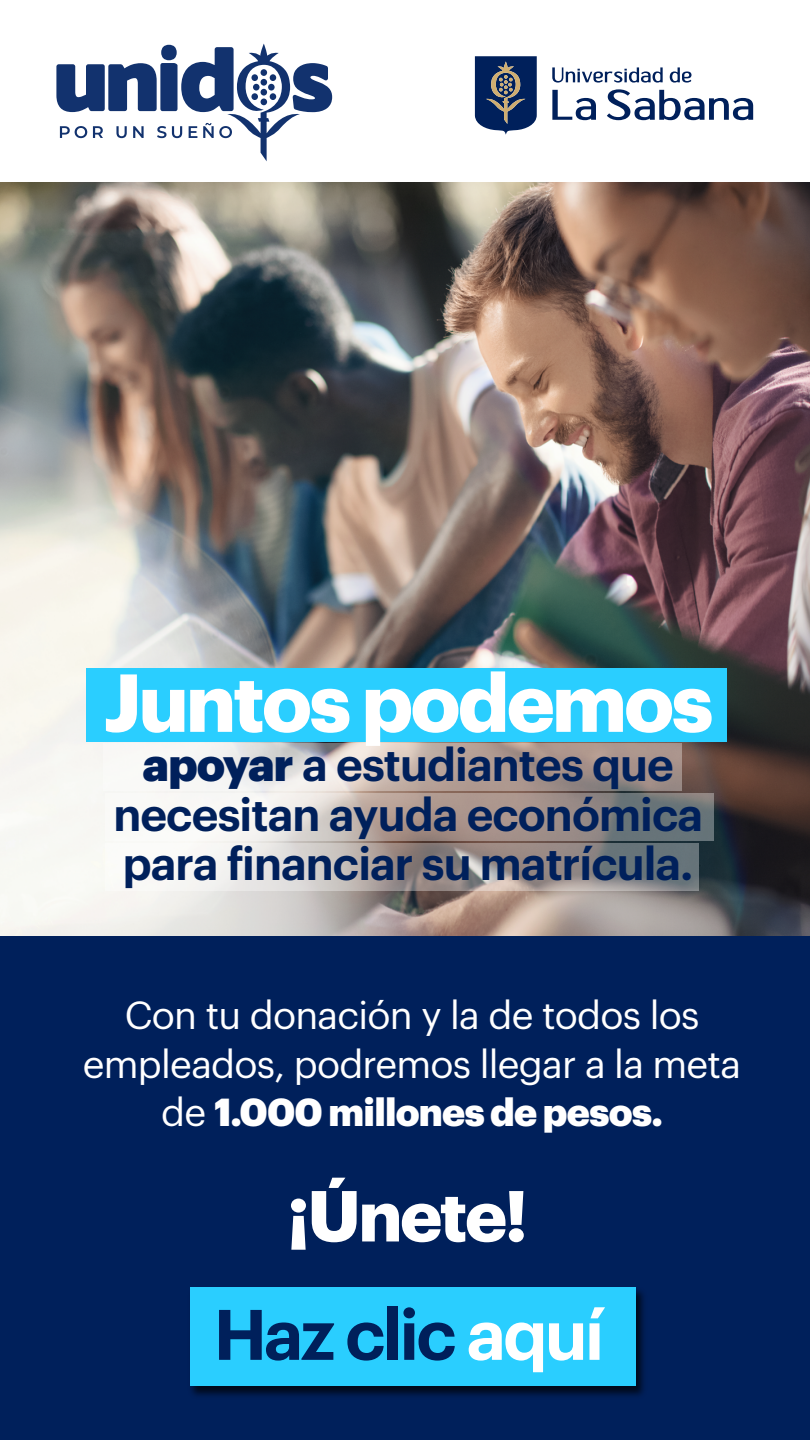
<style>
.page{position:relative;width:810px;height:1440px;background:#fff}
.page>*{position:absolute;margin:0;border:0;box-sizing:border-box;transform-origin:0 0}
.t1{font:700 80.32px "Graphik";letter-spacing:-.035em;color:#fff}
.t2{font:700 70.5px "Graphik";letter-spacing:-.035em;color:#fff}
.t3{font:600 69.82px "Graphik";letter-spacing:-.04em;color:#00205b}
.t4{font:600 45.45px/49.4px "Graphik";letter-spacing:-.02em;color:#00205b;text-align:center}
.t5{font:38.25px/48.4px "Graphik";letter-spacing:-.02em;color:#fff;text-align:center}
.s1{font-weight:900}
.s2{color:#fff}
</style>
<div class="page">
<img style="left:0;top:182px;width:810px;height:755px">
<svg style="left:56px;top:44px;width:276px;height:117px"></svg>
<svg style="left:552px;top:67px;width:111px;height:16px"></svg>
<svg style="left:670px;top:67px;width:21px;height:16px"></svg>
<svg style="left:552px;top:90px;width:44px;height:30px"></svg>
<svg style="left:607px;top:89px;width:146px;height:31px"></svg>
<svg style="left:475px;top:56px;width:62px;height:79px;background:#35496f"></svg>
<div style="left:0;top:937px;width:810px;height:503px;background:#00205b"></div>
<img style="left:191px;top:1290px;width:453px;height:106px">
<div style="left:190px;top:1287px;width:446px;height:99px;background:#2aceff"></div>
<div style="left:87px;top:668px;width:640px;height:73px;background:#2aceff"></div>
<svg style="left:103px;top:744px;width:578px;height:47px"></svg>
<svg style="left:105px;top:793px;width:608px;height:48px"></svg>
<svg style="left:105px;top:843px;width:594px;height:48px"></svg>
<h1 class="t1" style="left:103px;top:641px;width:611px">Juntos podemos</h1>
<p class="t4" style="left:113px;top:736px;width:591px"><span class="s1">apoyar</span> a estudiantes que necesitan ayuda económica para financiar su matrícula.</p>
<p class="t5" style="left:83px;top:988px;width:660px">Con tu donación y la de todos los empleados, podremos llegar a la meta de <span class="s1">1.000 millones de pesos.</span></p>
<h2 class="t2" style="left:287px;top:1161px;width:243px">¡Únete!</h2>
<h3 class="t3" style="left:214px;top:1281px;width:392px">Haz clic <span class="s2">aquí</span></h3>
</div>
